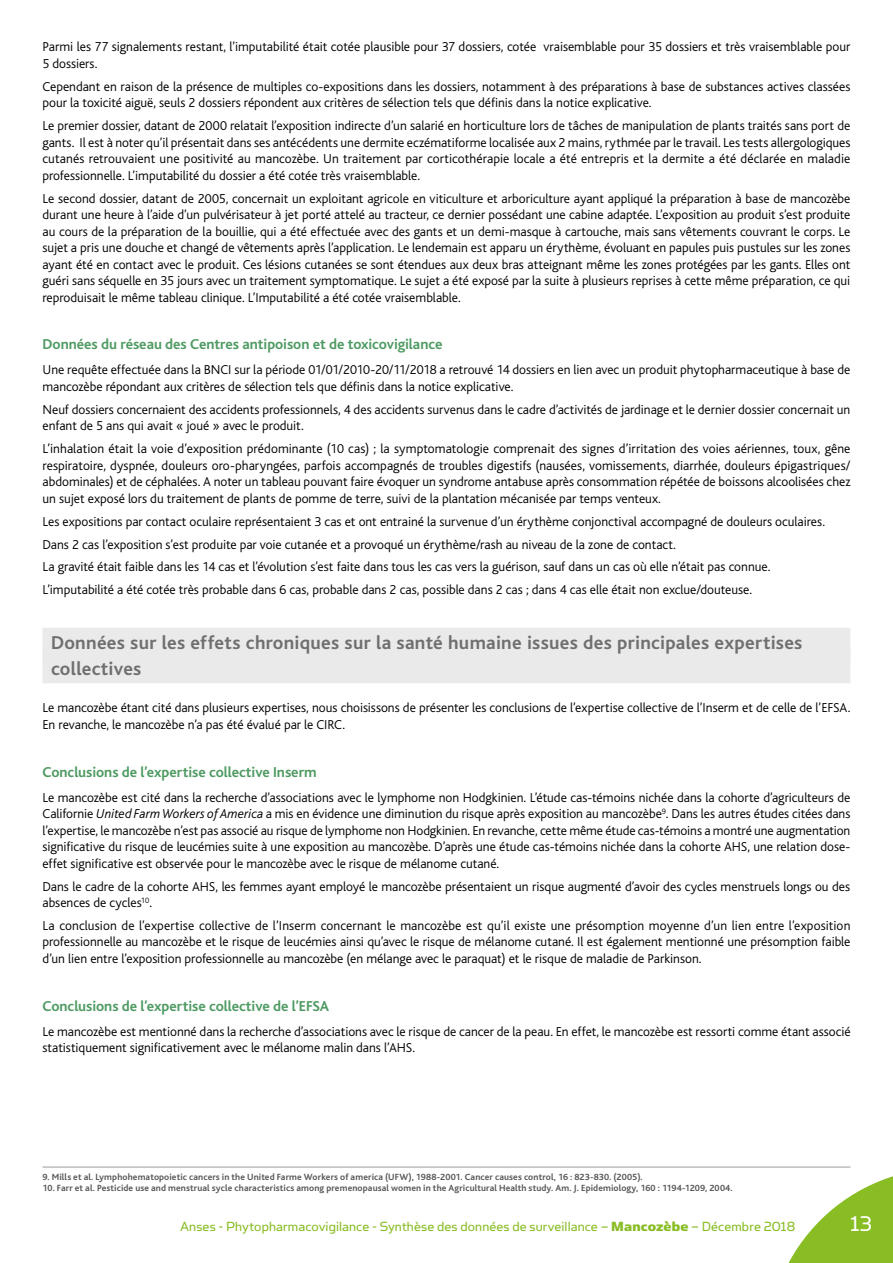
<style>
.page{position:relative;width:893px;height:1263px;background:#fff}
.page>*{position:absolute;margin:0;border:0;box-sizing:border-box;transform-origin:0 0}
.t1{font:24px "Simian Text Orangutan";color:#fff}
.T2{font:700 19.5px "Bliss";letter-spacing:.015em;color:#706f6f}
.T3{font:700 15px "Bliss";letter-spacing:-.005em;color:#4e9a62}
.t2{font:15px "Simian Text Orangutan";letter-spacing:.01em;color:#89bd24}
.TEXTE_COURANT_1col{font:300 13.5px/16.5px "Bliss";color:#000}
.Renvois_sans_filet{font:700 9.3px "Bliss";letter-spacing:.015em;color:#575756}
.Renvois{font:700 9.3px "Bliss";letter-spacing:.015em;color:#575756}
.s1{font-style:italic}
.s2{font-family:"Simian Text Chimpanzee"}
</style>
<div class="page">
<div style="left:43px;top:628px;width:807px;height:30px;background:#eaeaea"></div>
<div style="left:43px;top:653px;width:807px;height:30px;background:#eaeaea"></div>
<hr style="left:43px;top:1167px;width:807px;height:1px;background:#9d9d9c">
<svg style="left:745px;top:1166px;width:148px;height:97px"></svg>
<p class="TEXTE_COURANT_1col" style="left:43px;top:39px;width:809px">Parmi les 77 signalements restant, l’imputabilité était cotée plausible pour 37 dossiers, cotée vraisemblable pour 35 dossiers et très vraisemblable pour<br>5 dossiers.</p>
<p class="TEXTE_COURANT_1col" style="left:43px;top:78px;width:809px">Cependant en raison de la présence de multiples co-expositions dans les dossiers, notamment à des préparations à base de substances actives classées pour la toxicité aiguë, seuls 2 dossiers répondent aux critères de sélection tels que définis dans la notice explicative.</p>
<p class="TEXTE_COURANT_1col" style="left:43px;top:118px;width:809px;text-align:justify">Le premier dossier, datant de 2000 relatait l’exposition indirecte d’un salarié en horticulture lors de tâches de manipulation de plants traités sans port de gants. Il est à noter qu’il présentait dans ses antécédents une dermite eczématiforme localisée aux 2 mains, rythmée par le travail. Les tests allergologiques cutanés retrouvaient une positivité au mancozèbe. Un traitement par corticothérapie locale a été entrepris et la dermite a été déclarée en maladie professionnelle. L’imputabilité du dossier a été cotée très vraisemblable.</p>
<p class="TEXTE_COURANT_1col" style="left:43px;top:190px;width:809px;text-align:justify">Le second dossier, datant de 2005, concernait un exploitant agricole en viticulture et arboriculture ayant appliqué la préparation à base de mancozèbe durant une heure à l’aide d’un pulvérisateur à jet porté attelé au tracteur, ce dernier possédant une cabine adaptée. L’exposition au produit s’est produite au cours de la préparation de la bouillie, qui a été effectuée avec des gants et un demi-masque à cartouche, mais sans vêtements couvrant le corps. Le sujet a pris une douche et changé de vêtements après l’application. Le lendemain est apparu un érythème, évoluant en papules puis pustules sur les zones ayant été en contact avec le produit. Ces lésions cutanées se sont étendues aux deux bras atteignant même les zones protégées par les gants. Elles ont guéri sans séquelle en 35 jours avec un traitement symptomatique. Le sujet a été exposé par la suite à plusieurs reprises à cette même préparation, ce qui reproduisait le même tableau clinique. L’Imputabilité a été cotée vraisemblable.</p>
<p class="T3" style="left:43px;top:337px;width:401px">Données du réseau des Centres antipoison et de toxicovigilance</p>
<p class="TEXTE_COURANT_1col" style="left:43px;top:362px;width:809px">Une requête effectuée dans la BNCI sur la période 01/01/2010-20/11/2018 a retrouvé 14 dossiers en lien avec un produit phytopharmaceutique à base de mancozèbe répondant aux critères de sélection tels que définis dans la notice explicative.</p>
<p class="TEXTE_COURANT_1col" style="left:43px;top:401px;width:809px">Neuf dossiers concernaient des accidents professionnels, 4 des accidents survenus dans le cadre d’activités de jardinage et le dernier dossier concernait un enfant de 5 ans qui avait « joué » avec le produit.</p>
<p class="TEXTE_COURANT_1col" style="left:43px;top:441px;width:809px;text-align:justify">L’inhalation était la voie d’exposition prédominante (10 cas) ; la symptomatologie comprenait des signes d’irritation des voies aériennes, toux, gêne respiratoire, dyspnée, douleurs oro-pharyngées, parfois accompagnés de troubles digestifs (nausées, vomissements, diarrhée, douleurs épigastriques/ abdominales) et de céphalées. A noter un tableau pouvant faire évoquer un syndrome antabuse après consommation répétée de boissons alcoolisées chez un sujet exposé lors du traitement de plants de pomme de terre, suivi de la plantation mécanisée par temps venteux.</p>
<p class="TEXTE_COURANT_1col" style="left:43px;top:513px;width:784px">Les expositions par contact oculaire représentaient 3 cas et ont entrainé la survenue d’un érythème conjonctival accompagné de douleurs oculaires.</p>
<p class="TEXTE_COURANT_1col" style="left:43px;top:536px;width:635px">Dans 2 cas l’exposition s’est produite par voie cutanée et a provoqué un érythème/rash au niveau de la zone de contact.</p>
<p class="TEXTE_COURANT_1col" style="left:43px;top:559px;width:729px">La gravité était faible dans les 14 cas et l’évolution s’est faite dans tous les cas vers la guérison, sauf dans un cas où elle n’était pas connue.</p>
<p class="TEXTE_COURANT_1col" style="left:43px;top:582px;width:711px">L’imputabilité a été cotée très probable dans 6 cas, probable dans 2 cas, possible dans 2 cas ; dans 4 cas elle était non exclue/douteuse.</p>
<p class="T2" style="left:51px;top:632px;width:753px">Données sur les effets chroniques sur la santé humaine issues des principales expertises</p>
<p class="T2" style="left:51px;top:658px;width:92px">collectives</p>
<p class="TEXTE_COURANT_1col" style="left:43px;top:700px;width:809px">Le mancozèbe étant cité dans plusieurs expertises, nous choisissons de présenter les conclusions de l’expertise collective de l’Inserm et de celle de l’EFSA.<br>En revanche, le mancozèbe n’a pas été évalué par le CIRC.</p>
<p class="T3" style="left:43px;top:764px;width:276px">Conclusions de l’expertise collective Inserm</p>
<p class="TEXTE_COURANT_1col" style="left:43px;top:789px;width:809px;text-align:justify">Le mancozèbe est cité dans la recherche d’associations avec le lymphome non Hodgkinien. L’étude cas-témoins nichée dans la cohorte d’agriculteurs de Californie <span class="s1">United Farm Workers of America</span> a mis en évidence une diminution du risque après exposition au mancozèbe<sup>9</sup>. Dans les autres études citées dans l’expertise, le mancozèbe n’est pas associé au risque de lymphome non Hodgkinien. En revanche, cette même étude cas-témoins a montré une augmentation significative du risque de leucémies suite à une exposition au mancozèbe. D’après une étude cas-témoins nichée dans la cohorte AHS, une relation dose&shy;effet significative est observée pour le mancozèbe avec le risque de mélanome cutané.</p>
<p class="TEXTE_COURANT_1col" style="left:43px;top:878px;width:809px">Dans le cadre de la cohorte AHS, les femmes ayant employé le mancozèbe présentaient un risque augmenté d’avoir des cycles menstruels longs ou des absences de cycles<sup>10</sup>.</p>
<p class="TEXTE_COURANT_1col" style="left:43px;top:917px;width:809px;text-align:justify">La conclusion de l’expertise collective de l’Inserm concernant le mancozèbe est qu’il existe une présomption moyenne d’un lien entre l’exposition professionnelle au mancozèbe et le risque de leucémies ainsi qu’avec le risque de mélanome cutané. Il est également mentionné une présomption faible d’un lien entre l’exposition professionnelle au mancozèbe (en mélange avec le paraquat) et le risque de maladie de Parkinson.</p>
<p class="T3" style="left:43px;top:998px;width:288px">Conclusions de l’expertise collective de l’EFSA</p>
<p class="TEXTE_COURANT_1col" style="left:43px;top:1023px;width:809px">Le mancozèbe est mentionné dans la recherche d’associations avec le risque de cancer de la peau. En effet, le mancozèbe est ressorti comme étant associé statistiquement significativement avec le mélanome malin dans l’AHS.</p>
<p class="Renvois" style="left:43px;top:1172px;width:602px">9. Mills et al. Lymphohematopoietic cancers in the United Farme Workers of america (UFW), 1988-2001. Cancer causes control, 16 : 823-830. (2005).</p>
<p class="Renvois_sans_filet" style="left:43px;top:1183px;width:692px">10. Farr et al. Pesticide use and menstrual sycle characteristics among premenopausal women in the Agricultural Health study. Am. J. Epidemiology, 160 : 1194-1209, 2004.</p>
<p class="t2" style="left:180px;top:1218px;width:616px">Anses - Phytopharmacovigilance - Synthèse des données de surveillance – <span class="s2">Mancozèbe</span> – Décembre 2018</p>
<h1 class="t1" style="left:850px;top:1210px;width:23px">13</h1>
</div>
